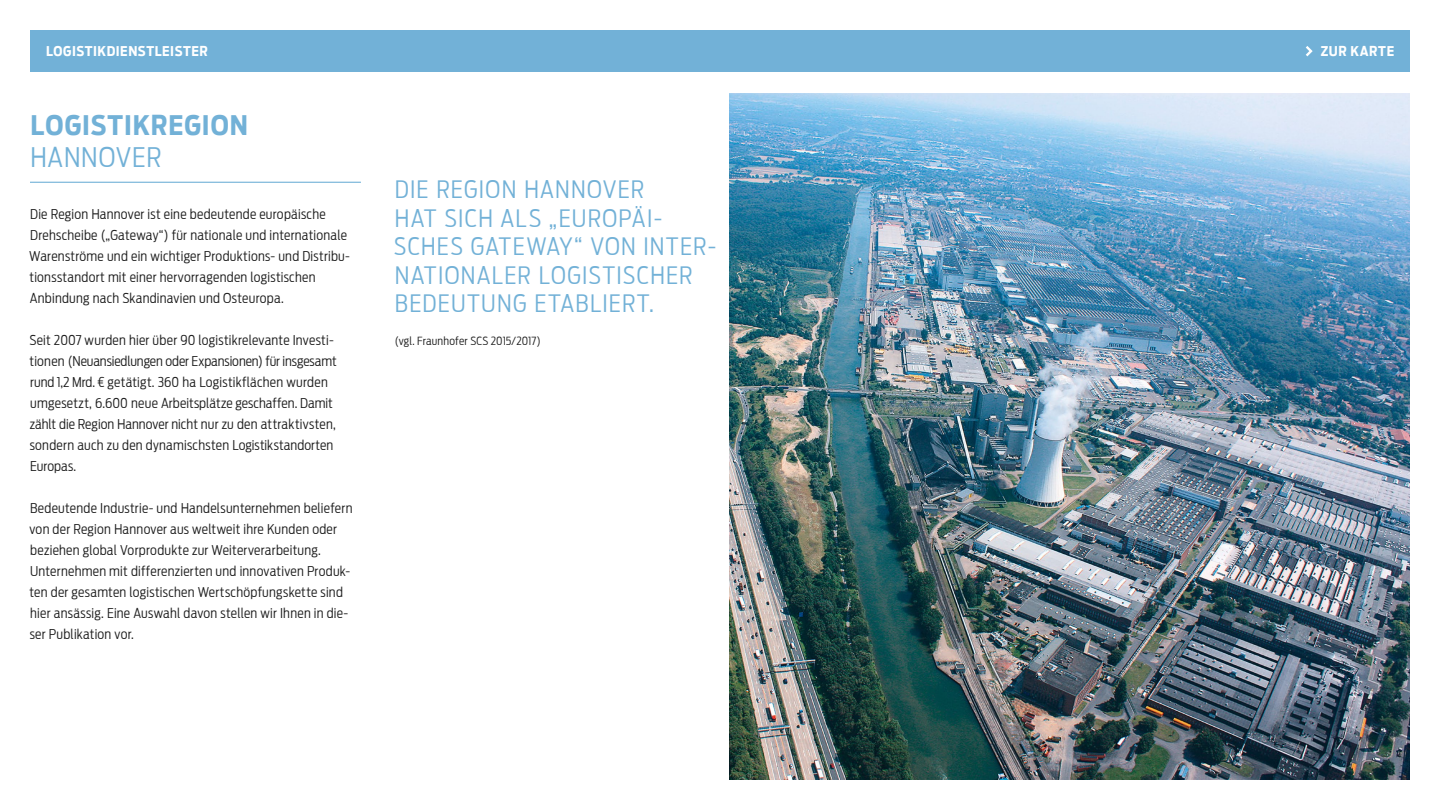
<style>
.page{position:relative;width:1440px;height:810px;background:#fff}
.page>*{position:absolute;margin:0;border:0;box-sizing:border-box;transform-origin:0 0}
.Headline{font:700 27px/32.4px "Antenna Cond";letter-spacing:.035em;color:#72b1d7}
.Hervorhebungen{font:300 24px/28.5px "Antenna Cond";letter-spacing:.05em;color:#72b1d7}
.Fließtext{font:300 13.5px/21px "Antenna Cond";letter-spacing:.02em;color:#1c1c1c}
.t1{font:700 13.5px "Antenna Cond";letter-spacing:.04em;color:#fff}
.name{font:300 11.25px "Antenna Cond";letter-spacing:.015em;color:#1c1c1c}
.s1{font-weight:300}
</style>
<div class="page">
<div style="left:30px;top:30px;width:1380px;height:42px;background:#72b1d7"></div>
<svg style="left:1306px;top:46px;width:7px;height:10px"></svg>
<hr style="left:30px;top:182px;width:331px;height:1px;background:#72b1d7">
<img style="left:729px;top:93px;width:681px;height:687px">
<p class="t1" style="left:46px;top:43px;width:163px">LOGISTIKDIENSTLEISTER</p>
<p class="t1" style="left:1321px;top:43px;width:75px">ZUR KARTE</p>
<p class="Headline" style="left:30px;top:109px;width:219px">LOGISTIKREGION<br><span class="s1">HANNOVER</span></p>
<p class="Fließtext" style="left:29px;top:204px;width:321px">Die Region Hannover ist eine bedeutende europäische Drehscheibe („Gateway“) für nationale und internationale Warenströme und ein wichtiger Produktions- und Distribu&shy;tionsstandort mit einer hervorragenden logistischen Anbindung nach Skandinavien und Osteuropa.</p>
<p class="Fließtext" style="left:29px;top:330px;width:309px">Seit 2007 wurden hier über 90 logistikrelevante Investi&shy;tionen (Neuansiedlungen oder Expansionen) für insgesamt rund 1,2 Mrd. € getätigt. 360 ha Logistikflächen wurden umgesetzt, 6.600 neue Arbeitsplätze geschaffen. Damit zählt die Region Hannover nicht nur zu den attraktivsten, sondern auch zu den dynamischsten Logistikstandorten Europas.</p>
<p class="Fließtext" style="left:30px;top:498px;width:325px">Bedeutende Industrie- und Handelsunternehmen beliefern von der Region Hannover aus weltweit ihre Kunden oder beziehen global Vorprodukte zur Weiterverarbeitung.<br>Unternehmen mit differenzierten und innovativen Produk&shy;ten der gesamten logistischen Wertschöpfungskette sind hier ansässig. Eine Auswahl davon stellen wir Ihnen in die&shy;ser Publikation vor.</p>
<p class="Hervorhebungen" style="left:394px;top:175px;width:322px">DIE REGION HANNOVER<br>HAT SICH ALS „EUROPÄI-<br>SCHES GATEWAY“ VON INTER-<br>NATIONALER LOGISTISCHER<br>BEDEUTUNG ETABLIERT.</p>
<p class="name" style="left:395px;top:334px;width:147px">(vgl. Fraunhofer SCS 2015/2017)</p>
</div>
